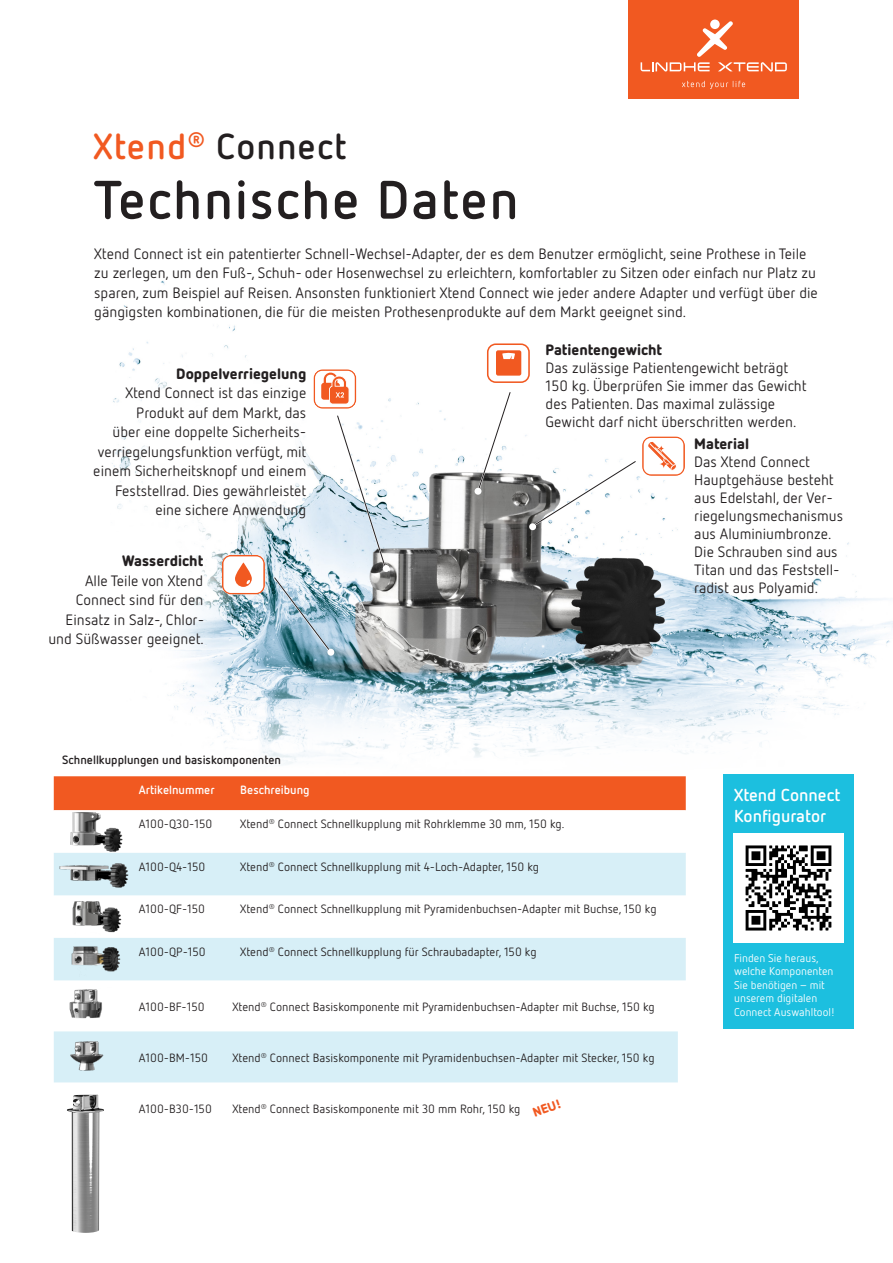
<style>
.page{position:relative;width:893px;height:1263px;background:#fff}
.page>*{position:absolute;margin:0;border:0;box-sizing:border-box;transform-origin:0 0}
.t1{font:700 54px "Netto OT";letter-spacing:.03em;color:#231f20}
.t2{font:700 36px "Netto OT";letter-spacing:.03em;color:#231f20}
.t3{font:700 17.25px "Netto OT";color:#fff}
.t4{font:15px/19.5px "Netto OT";color:#231f20}
.t5{font:900 15px "Netto OT";color:#231f20}
.t6{font:900 12.9px "Netto OT";color:#f15921}
.t7{font:12px "Netto OT";color:#231f20}
.t8{font:700 12px "Netto OT";color:#231f20}
.t9{font:700 12px "Netto OT";color:#fff}
.t10{font:11.25px/13.5px "Netto OT";color:#fff}
.s1{color:#f15921}
.s2{font-weight:900}
</style>
<div class="page">
<img style="left:388px;top:400px;width:290px;height:130px">
<img style="left:168px;top:530px;width:725px;height:234px">
<div style="left:629px;top:0;width:170px;height:98px;background:#f15921"></div>
<div style="left:710px;top:20px;width:10px;height:9px;background:#fff;border-radius:50%"></div>
<svg style="left:641px;top:21px;width:146px;height:51px"></svg>
<svg style="left:682px;top:81px;width:63px;height:8px"></svg>
<svg style="left:487px;top:343px;width:43px;height:40px"></svg>
<svg style="left:531px;top:436px;width:154px;height:92px"></svg>
<div style="left:529px;top:523px;width:7px;height:7px;background:#fff;border-radius:50%"></div>
<svg style="left:476px;top:392px;width:35px;height:102px"></svg>
<div style="left:475px;top:488px;width:6px;height:7px;background:#fff;border-radius:50%"></div>
<div style="left:35px;top:467px;width:209px;height:209px;background:#fff;border-radius:50%"></div>
<div style="left:104px;top:346px;width:209px;height:209px;background:#fff;border-radius:50%"></div>
<svg style="left:222px;top:555px;width:43px;height:39px"></svg>
<svg style="left:272px;top:369px;width:116px;height:286px"></svg>
<div style="left:327px;top:649px;width:7px;height:7px;background:#fff;border-radius:50%"></div>
<svg style="left:169px;top:980px;width:509px;height:103px"></svg>
<div style="left:173px;top:1031px;width:505px;height:51px;background:#d7eff7"></div>
<div style="left:54px;top:776px;width:632px;height:34px;background:#f15921"></div>
<svg style="left:54px;top:810px;width:632px;height:1px"></svg>
<svg style="left:136px;top:853px;width:550px;height:127px;fill:#d7eff7"></svg>
<div style="left:723px;top:774px;width:131px;height:254px;background:#1cbfdf"></div>
<img style="left:733px;top:834px;width:110px;height:109px">
<img style="left:70px;top:812px;width:53px;height:34px">
<img style="left:54px;top:846px;width:101px;height:32px">
<img style="left:54px;top:878px;width:110px;height:75px">
<img style="left:54px;top:931px;width:82px;height:32px">
<img style="left:54px;top:963px;width:115px;height:52px">
<img style="left:54px;top:1015px;width:119px;height:80px">
<img style="left:67px;top:1095px;width:37px;height:138px">
<p class="t2" style="left:94px;top:123px;width:254px"><span class="s1">Xtend</span><sup>®</sup> Connect</p>
<p class="t1" style="left:94px;top:166px;width:427px">Technische Daten</p>
<p class="t4" style="left:94px;top:243px;width:725px">Xtend Connect ist ein patentierter Schnell-Wechsel-Adapter, der es dem Benutzer ermöglicht, seine Prothese in Teile zu zerlegen, um den Fuß-, Schuh- oder Hosenwechsel zu erleichtern, komfortabler zu Sitzen oder einfach nur Platz zu sparen, zum Beispiel auf Reisen. Ansonsten funktioniert Xtend Connect wie jeder andere Adapter und verfügt über die gängigsten kombinationen, die für die meisten Prothesenprodukte auf dem Markt geeignet sind.</p>
<p class="t4" style="left:546px;top:340px;width:244px;line-height:18px"><span class="s2">Patientengewicht<br></span>Das zulässige Patientengewicht beträgt</p>
<p class="t4" style="left:546px;top:376px;width:262px">150 kg. Überprüfen Sie immer das Gewicht</p>
<p class="t4" style="left:546px;top:394px;width:231px">des Patienten. Das maximal zulässige</p>
<p class="t4" style="left:546px;top:412px;width:252px">Gewicht darf nicht überschritten werden.</p>
<p class="t4" style="left:694px;top:434px;width:117px;line-height:18px"><span class="s2">Material<br></span>Das Xtend Connect</p>
<p class="t4" style="left:694px;top:470px;width:141px">Hauptgehäuse besteht</p>
<p class="t4" style="left:694px;top:488px;width:150px;line-height:18px">aus Edelstahl, der Ver&shy;riegelungsmechanismus</p>
<p class="t4" style="left:694px;top:524px;width:139px">aus Aluminiumbronze.</p>
<p class="t4" style="left:694px;top:542px;width:145px">Die Schrauben sind aus</p>
<p class="t4" style="left:694px;top:560px;width:147px;line-height:18px">Titan und das Feststell&shy;radist aus Polyamid.</p>
<p class="t5" style="left:176px;top:364px;width:132px">Doppelverriegelung</p>
<p class="t4" style="left:93px;top:383px;width:215px;text-align:right">Xtend Connect ist das einzige<br>Produkt auf dem Markt, das<br>über eine doppelte Sicherheits&shy;verriegelungsfunktion verfügt, mit einem Sicherheitsknopf und einem<br>Feststellrad. Dies gewährleistet eine sichere Anwendung</p>
<p class="t4" style="left:48px;top:551px;width:157px;text-align:right"><span class="s2">Wasserdicht<br></span>Alle Teile von Xtend<br>Connect sind für den<br>Einsatz in Salz-, Chlor&shy;und Süßwasser geeignet.</p>
<p class="t8" style="left:62px;top:752px;width:220px">Schnellkupplungen und basiskomponenten</p>
<p class="t9" style="left:139px;top:782px;width:77px">Artikelnummer</p>
<p class="t9" style="left:240px;top:782px;width:71px">Beschreibung</p>
<p class="t7" style="left:139px;top:816px;width:75px">A100-Q30-150</p>
<p class="t7" style="left:240px;top:816px;width:326px">Xtend<sup>®</sup> Connect Schnellkupplung mit Rohrklemme 30 mm, 150 kg.</p>
<p class="t7" style="left:139px;top:859px;width:68px">A100-Q4-150</p>
<p class="t7" style="left:240px;top:859px;width:300px">Xtend<sup>®</sup> Connect Schnellkupplung mit 4-Loch-Adapter, 150 kg</p>
<p class="t7" style="left:139px;top:902px;width:68px">A100-QF-150</p>
<p class="t7" style="left:240px;top:902px;width:418px">Xtend<sup>®</sup> Connect Schnellkupplung mit Pyramidenbuchsen-Adapter mit Buchse, 150 kg</p>
<p class="t7" style="left:139px;top:944px;width:68px">A100-QP-150</p>
<p class="t7" style="left:240px;top:944px;width:298px">Xtend<sup>®</sup> Connect Schnellkupplung für Schraubadapter, 150 kg</p>
<p class="t7" style="left:139px;top:999px;width:67px">A100-BF-150</p>
<p class="t7" style="left:232px;top:999px;width:424px">Xtend<sup>®</sup> Connect Basiskomponente mit Pyramidenbuchsen-Adapter mit Buchse, 150 kg</p>
<p class="t7" style="left:139px;top:1050px;width:71px">A100-BM-150</p>
<p class="t7" style="left:232px;top:1050px;width:424px">Xtend<sup>®</sup> Connect Basiskomponente mit Pyramidenbuchsen-Adapter mit Stecker, 150 kg</p>
<p class="t7" style="left:139px;top:1101px;width:75px">A100-B30-150</p>
<p class="t7" style="left:232px;top:1101px;width:290px">Xtend<sup>®</sup> Connect Basiskomponente mit 30 mm Rohr, 150 kg</p>
<p class="t6" style="left:530px;top:1105px;width:31px;rotate:-20deg">NEU!</p>
<p class="t3" style="left:734px;top:784px;width:108px">Xtend Connect</p>
<p class="t3" style="left:734px;top:805px;width:94px">Konfigurator</p>
<p class="t10" style="left:734px;top:951px;width:86px">Finden Sie heraus,</p>
<p class="t10" style="left:734px;top:964px;width:101px">welche Komponenten</p>
<p class="t10" style="left:734px;top:978px;width:92px">Sie benötigen – mit unserem digitalen</p>
<p class="t10" style="left:734px;top:1005px;width:103px">Connect Auswahltool!</p>
</div>
